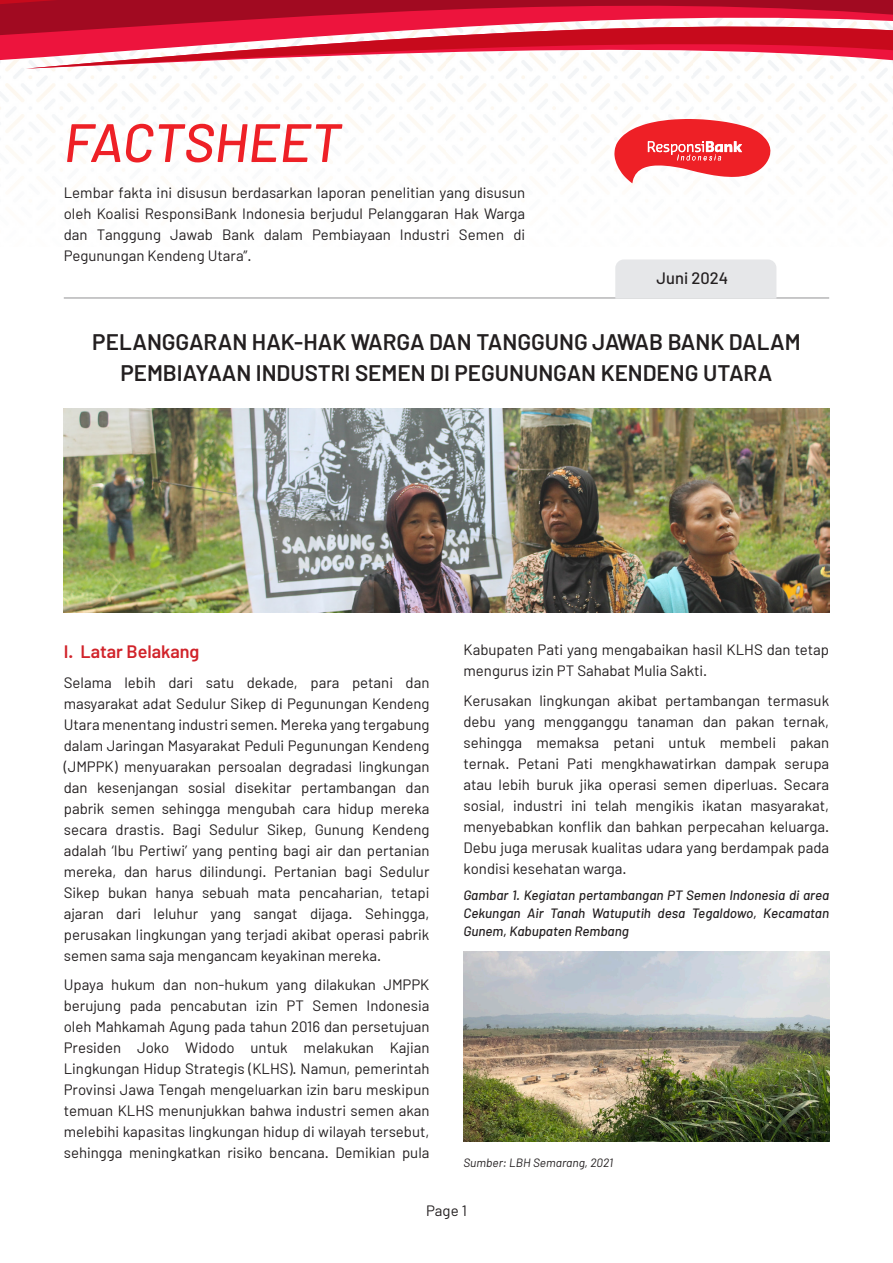
<style>
.page{position:relative;width:893px;height:1263px;background:#fff}
.page>*{position:absolute;margin:0;border:0;box-sizing:border-box;transform-origin:0 0}
.t1{font:italic 500 54px "Barlow";color:#ee2026}
.t2{font:600 22.5px/31.2px "Barlow";color:#231f20;text-align:center}
.t3{font:600 18px "Barlow";color:#d1232a}
.t4{font:500 16.5px "Barlow";color:#231f20}
.t5{font:15px/21px "Barlow";color:#231f20;text-align:justify}
.gambar{font:italic 500 13.5px/18px "Barlow";color:#231f20;text-align:justify}
.sumber{font:italic 12px "Barlow";color:#231f20}
</style>
<div class="page">
<hr style="left:64px;top:298px;width:765px;height:1px;background:#212124">
<img style="left:463px;top:952px;width:366px;height:190px">
<svg style="left:614px;top:119px;width:157px;height:64px"></svg>
<div style="left:615px;top:259px;width:161px;height:40px;background:#e6e7e9"></div>
<img style="left:64px;top:408px;width:765px;height:204px">
<svg style="left:0;top:0;width:893px;height:105px"></svg>
<svg style="left:26px;top:7px;width:867px;height:94px"></svg>
<svg style="left:0;top:0;width:275px;height:38px"></svg>
<p class="t1" style="left:64px;top:109px;width:279px">FACTSHEET</p>
<p class="t5" style="left:64px;top:182px;width:463px">Lembar fakta ini disusun berdasarkan laporan penelitian yang disusun oleh Koalisi ResponsiBank Indonesia berjudul Pelanggaran Hak Warga dan Tanggung Jawab Bank dalam Pembiayaan Industri Semen di Pegunungan Kendeng Utara”.</p>
<p class="t4" style="left:657px;top:268px;width:73px">Juni 2024</p>
<p class="t2" style="left:92px;top:326px;width:710px">PELANGGARAN HAK-HAK WARGA DAN TANGGUNG JAWAB BANK DALAM<br>PEMBIAYAAN INDUSTRI SEMEN DI PEGUNUNGAN KENDENG UTARA</p>
<p class="t3" style="left:64px;top:640px;width:137px">I. Latar Belakang</p>
<p class="t5" style="left:64px;top:671px;width:367px">Selama lebih dari satu dekade, para petani dan masyarakat adat Sedulur Sikep di Pegunungan Kendeng Utara menentang industri semen. Mereka yang tergabung dalam Jaringan Masyarakat Peduli Pegunungan Kendeng (JMPPK) menyuarakan persoalan degradasi lingkungan dan kesenjangan sosial disekitar pertambangan dan pabrik semen sehingga mengubah cara hidup mereka secara drastis. Bagi Sedulur Sikep, Gunung Kendeng adalah ‘Ibu Pertiwi’ yang penting bagi air dan pertanian mereka, dan harus dilindungi. Pertanian bagi Sedulur Sikep bukan hanya sebuah mata pencaharian, tetapi ajaran dari leluhur yang sangat dijaga. Sehingga, perusakan lingkungan yang terjadi akibat operasi pabrik semen sama saja mengancam keyakinan mereka.</p>
<p class="t5" style="left:64px;top:974px;width:367px">Upaya hukum dan non-hukum yang dilakukan JMPPK berujung pada pencabutan izin PT Semen Indonesia oleh Mahkamah Agung pada tahun 2016 dan persetujuan Presiden Joko Widodo untuk melakukan Kajian Lingkungan Hidup Strategis (KLHS). Namun, pemerintah Provinsi Jawa Tengah mengeluarkan izin baru meskipun temuan KLHS menunjukkan bahwa industri semen akan melebihi kapasitas lingkungan hidup di wilayah tersebut, sehingga meningkatkan risiko bencana. Demikian pula</p>
<p class="t5" style="left:463px;top:639px;width:367px">Kabupaten Pati yang mengabaikan hasil KLHS dan tetap mengurus izin PT Sahabat Mulia Sakti.</p>
<p class="t5" style="left:463px;top:689px;width:367px">Kerusakan lingkungan akibat pertambangan termasuk debu yang mengganggu tanaman dan pakan ternak, sehingga memaksa petani untuk membeli pakan ternak. Petani Pati mengkhawatirkan dampak serupa atau lebih buruk jika operasi semen diperluas. Secara sosial, industri ini telah mengikis ikatan masyarakat, menyebabkan konflik dan bahkan perpecahan keluarga.<br>Debu juga merusak kualitas udara yang berdampak pada kondisi kesehatan warga.</p>
<p class="gambar" style="left:463px;top:886px;width:367px">Gambar 1. Kegiatan pertambangan PT Semen Indonesia di area Cekungan Air Tanah Watuputih desa Tegaldowo, Kecamatan Gunem, Kabupaten Rembang</p>
<p class="sumber" style="left:463px;top:1155px;width:151px">Sumber: LBH Semarang, 2021</p>
<p class="t5" style="left:426px;top:1200px;width:42px">Page 1</p>
</div>
